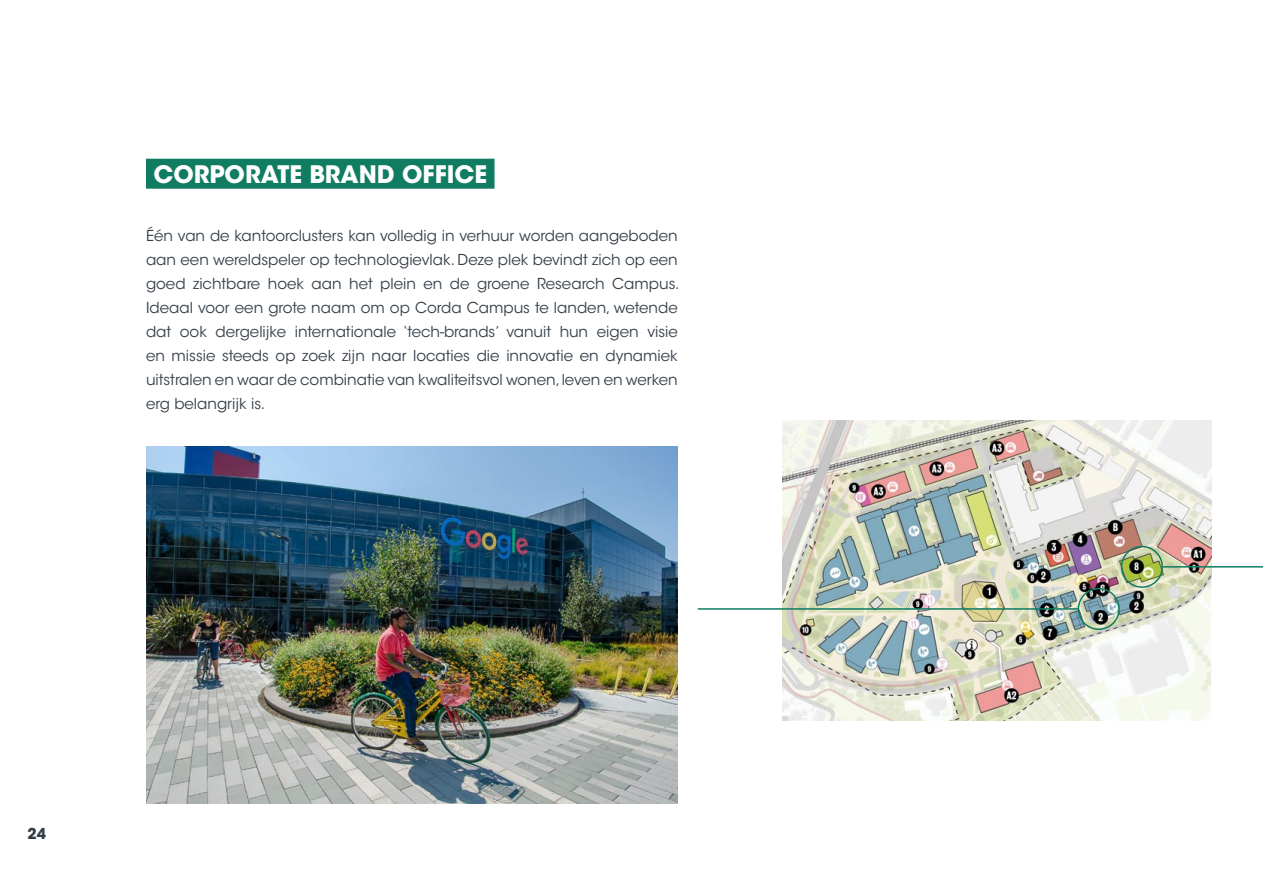
<style>
.page{position:relative;width:1263px;height:893px;background:#fff}
.page>*{position:absolute;margin:0;border:0;box-sizing:border-box;transform-origin:0 0}
.t1{font:700 24px "ITC Avant Garde Std";color:#fff}
.t2{font:15px/24px "ITC Avant Garde Std";color:#343e48}
.t3{font:700 15px "ITC Avant Garde Std";color:#343e48}
</style>
<div class="page">
<img style="left:782px;top:421px;width:430px;height:299px">
<div style="left:146px;top:159px;width:348px;height:30px;background:#107d63"></div>
<div style="left:1121px;top:546px;width:42px;height:42px;border:2px solid #107d63;border-radius:50%"></div>
<hr style="left:1163px;top:566px;width:100px;height:2px;background:#107d63">
<div style="left:1078px;top:588px;width:42px;height:42px;border:2px solid #107d63;border-radius:50%"></div>
<hr style="left:698px;top:608px;width:380px;height:2px;background:#107d63">
<img style="left:146px;top:446px;width:532px;height:358px">
<h1 class="t1" style="left:153px;top:158px;width:335px">CORPORATE BRAND OFFICE</h1>
<p class="t2" style="left:146px;top:223px;width:535px">Één van de kantoorclusters kan volledig in verhuur worden aangeboden aan een wereldspeler op technologievlak. Deze plek bevindt zich op een goed zichtbare hoek aan het plein en de groene Research Campus.<br>Ideaal voor een grote naam om op Corda Campus te landen, wetende dat ook dergelijke internationale ‘tech-brands’ vanuit hun eigen visie en missie steeds op zoek zijn naar locaties die innovatie en dynamiek uitstralen en waar de combinatie van kwaliteitsvol wonen, leven en werken erg belangrijk is.</p>
<p class="t3" style="left:27px;top:824px;width:20px">24</p>
</div>
